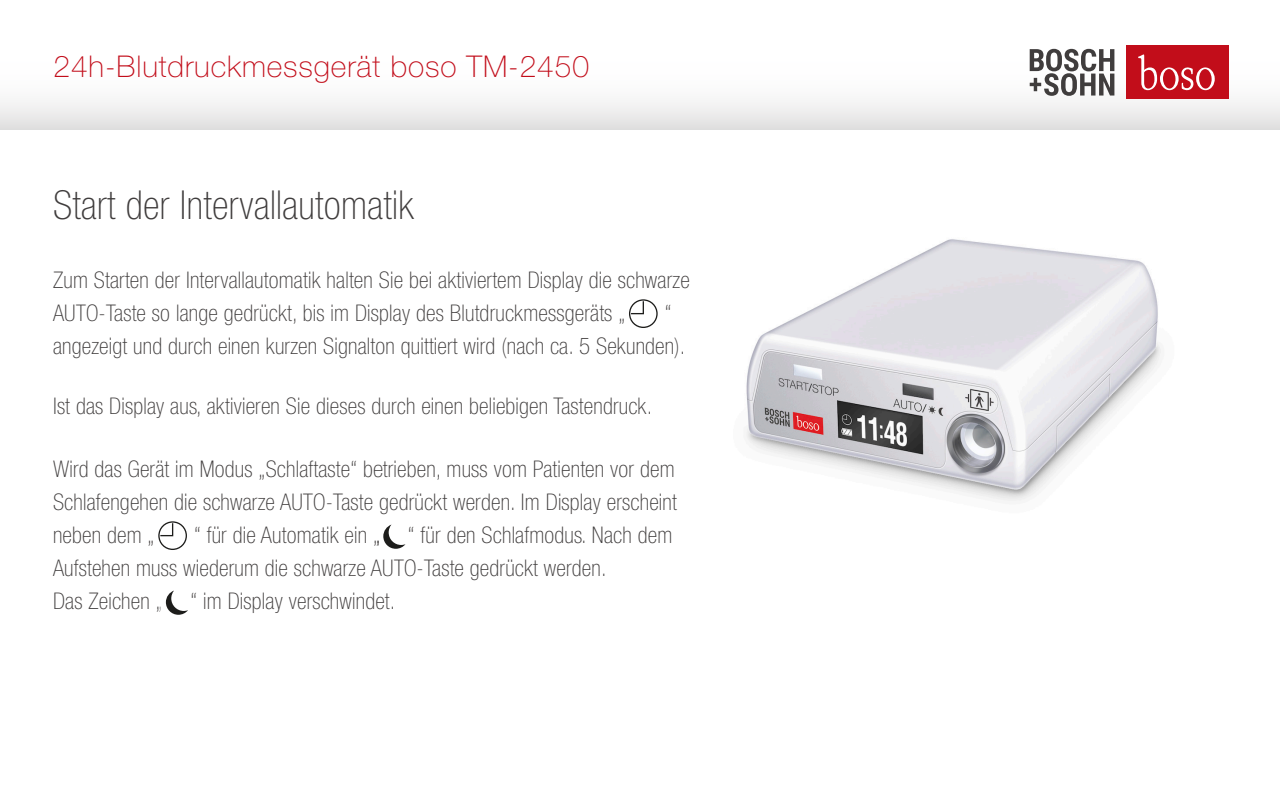
<style>
.page{position:relative;width:1280px;height:800px;background:#fff}
.page>*{position:absolute;margin:0;border:0;box-sizing:border-box;transform-origin:0 0}
.t1{font:100 condensed 40px "Helvetica Neue LT Pro";letter-spacing:.01em;color:#403d3d}
.t2{font:100 30px "Helvetica Neue LT Pro";letter-spacing:.03em;color:#c20d1a}
.t3{font:100 condensed 23px/33px "Helvetica Neue LT Pro";letter-spacing:.01em;color:#403d3d}
</style>
<div class="page">
<div style="left:0;top:21px;width:1280px;height:109px;background:linear-gradient(to bottom,#fff,#ebebeb)"></div>
<svg style="left:1030px;top:49px;width:84px;height:47px"></svg>
<div style="left:1127px;top:46px;width:102px;height:53px;background:#c20d1a"></div>
<svg style="left:1138px;top:54px;width:77px;height:37px"></svg>
<div style="left:629px;top:299px;width:29px;height:29px;border:1px solid #1d1d1b;border-radius:50%"></div>
<svg style="left:630px;top:300px;width:15px;height:15px"></svg>
<div style="left:158px;top:521px;width:29px;height:29px;border:1px solid #1d1d1b;border-radius:50%"></div>
<svg style="left:159px;top:522px;width:15px;height:15px"></svg>
<svg style="left:383px;top:525px;width:23px;height:24px"></svg>
<svg style="left:166px;top:591px;width:22px;height:24px"></svg>
<img style="left:746px;top:239px;width:415px;height:262px">
<h2 class="t2" style="left:54px;top:50px;width:537px">24h-Blutdruckmessgerät boso TM-2450</h2>
<p class="t1" style="left:53px;top:183px;width:363px">Start der Intervallautomatik</p>
<p class="t3" style="left:53px;top:264px;width:638px">Zum Starten der Intervallautomatik halten Sie bei aktiviertem Display die schwarze<br>AUTO-Taste so lange gedrückt, bis im Display des Blutdruckmessgeräts „</p>
<p class="t3" style="left:53px;top:297px;width:634px;text-indent:612px">“ angezeigt und durch einen kurzen Signalton quittiert wird (nach ca. 5 Sekunden).</p>
<p class="t3" style="left:53px;top:390px;width:601px">Ist das Display aus, aktivieren Sie dieses durch einen beliebigen Tastendruck.</p>
<p class="t3" style="left:53px;top:453px;width:625px;text-align:justify">Wird das Gerät im Modus „Schlaftaste“ betrieben, muss vom Patienten vor dem Schlafengehen die schwarze AUTO-Taste gedrückt werden. Im Display erscheint neben dem „</p>
<p class="t3" style="left:53px;top:519px;width:621px;text-indent:141px">“ für die Automatik ein „ “ für den Schlafmodus. Nach dem<br>Aufstehen muss wiederum die schwarze AUTO-Taste gedrückt werden.</p>
<p class="t3" style="left:53px;top:585px;width:344px">Das Zeichen „ “ im Display verschwindet.</p>
</div>
